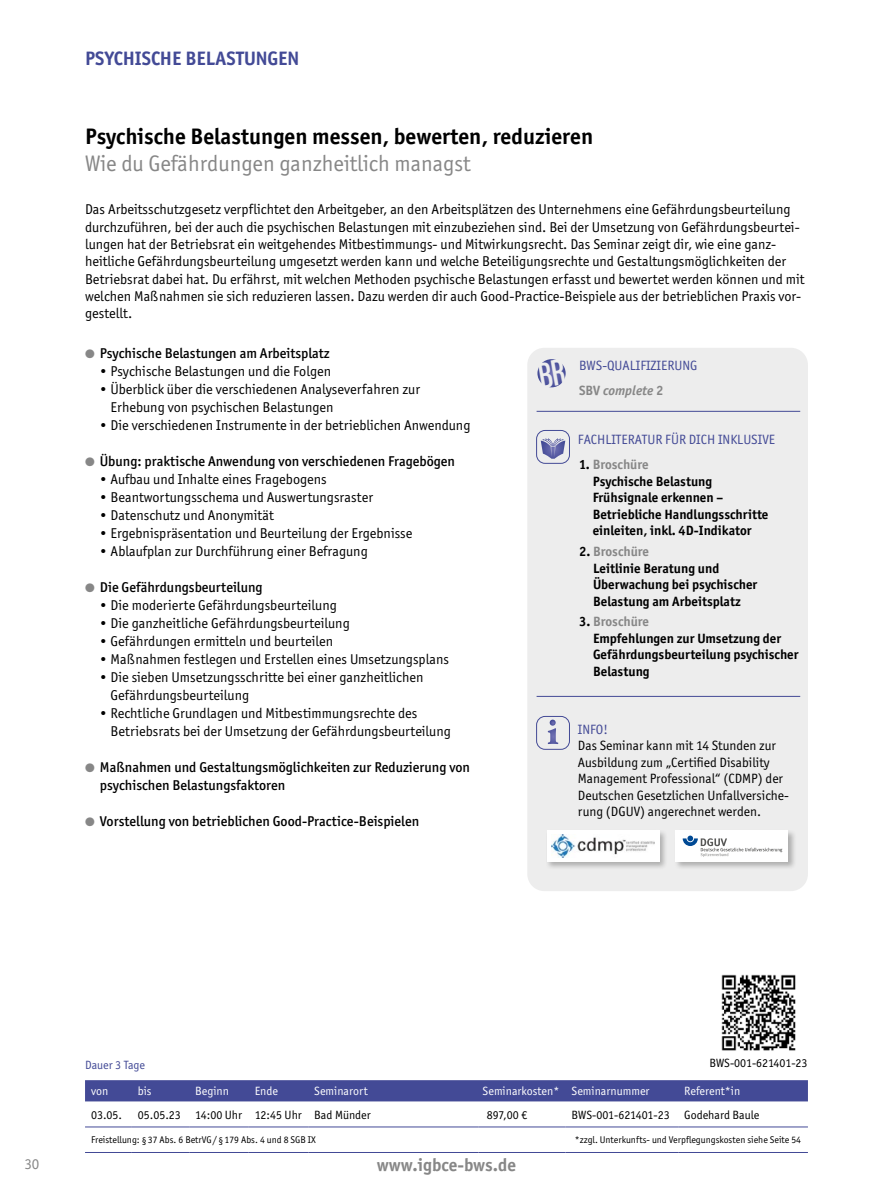
<style>
.page{position:relative;width:893px;height:1191px;background:#fff}
.page>*{position:absolute;margin:0;border:0;box-sizing:border-box;transform-origin:0 0}
.t1{font:700 22.5px "Officina Sans ITC Std";color:#000}
.t2{font:22.5px "Officina Sans ITC Std";color:#878787}
.t3{font:700 19.5px "Officina Sans ITC Std";color:#434a96}
.t4{font:700 18px "Officina Sans ITC Std";color:#878787}
.t5{font:15px "Officina Sans ITC Std";color:#878787}
.t6{font:14.25px/17.2px "Officina Sans ITC Std";color:#000}
.t7{font:500 14.25px/18px "Officina Sans ITC Std";color:#000}
.t8{font:700 13.5px/16.5px "Officina Sans ITC Std";color:#000}
.t9{font:13.5px/16.5px "Officina Sans ITC Std";color:#000}
.t10{font:13.5px/24.8px "Officina Sans ITC Std";color:#434a96}
.t11{font:12px "Officina Sans ITC Std";color:#000}
.t12{font:12px "Officina Sans ITC Std";color:#fff}
.t13{font:12px "Officina Sans ITC Std";color:#434a96}
.t14{font:9.75px "Officina Sans ITC Std";color:#000}
.s1{color:#878787}
.s2{font-weight:700;color:#878787}
.s3{font-weight:700;font-style:italic;color:#878787}
</style>
<div class="page">
<div style="left:85px;top:1080px;width:723px;height:21px;background:#434a96"></div>
<hr style="left:85px;top:1126px;width:47px;height:1px;background:#434a96">
<hr style="left:132px;top:1126px;width:57px;height:1px;background:#434a96">
<hr style="left:189px;top:1126px;width:60px;height:1px;background:#434a96">
<hr style="left:249px;top:1126px;width:59px;height:1px;background:#434a96">
<hr style="left:308px;top:1126px;width:170px;height:1px;background:#434a96">
<hr style="left:478px;top:1126px;width:88px;height:1px;background:#434a96">
<hr style="left:566px;top:1126px;width:112px;height:1px;background:#434a96">
<hr style="left:678px;top:1126px;width:130px;height:1px;background:#434a96">
<hr style="left:85px;top:1152px;width:47px;height:1px;background:#434a96">
<hr style="left:132px;top:1152px;width:57px;height:1px;background:#434a96">
<hr style="left:189px;top:1152px;width:60px;height:1px;background:#434a96">
<hr style="left:249px;top:1152px;width:59px;height:1px;background:#434a96">
<hr style="left:308px;top:1152px;width:170px;height:1px;background:#434a96">
<hr style="left:478px;top:1152px;width:88px;height:1px;background:#434a96">
<hr style="left:566px;top:1152px;width:112px;height:1px;background:#434a96">
<hr style="left:678px;top:1152px;width:130px;height:1px;background:#434a96">
<div style="left:527px;top:348px;width:281px;height:543px;background:#ededed;border-radius:17px"></div>
<hr style="left:537px;top:411px;width:263px;height:1px;background:#434a96">
<div style="left:536px;top:430px;width:34px;height:34px;border:1px solid #434a96;border-radius:9px"></div>
<svg style="left:541px;top:438px;width:24px;height:21px"></svg>
<hr style="left:537px;top:696px;width:263px;height:1px;background:#434a96">
<div style="left:536px;top:716px;width:34px;height:34px;border:1px solid #434a96;border-radius:9px"></div>
<svg style="left:548px;top:719px;width:10px;height:25px"></svg>
<div style="left:546px;top:829px;width:122px;height:41px;background:#1b1b1a;opacity:.3"></div>
<div style="left:547px;top:830px;width:113px;height:31px;background:#fff"></div>
<img style="left:552px;top:834px;width:102px;height:23px">
<div style="left:674px;top:829px;width:122px;height:41px;background:#1b1b1a;opacity:.3"></div>
<div style="left:675px;top:830px;width:113px;height:31px;background:#fff"></div>
<svg style="left:683px;top:835px;width:99px;height:22px"></svg>
<img style="left:721px;top:974px;width:75px;height:77px">
<svg style="left:538px;top:359px;width:28px;height:29px"></svg>
<h2 class="t3" style="left:85px;top:46px;width:216px">PSYCHISCHE BELASTUNGEN</h2>
<h1 class="t1" style="left:85px;top:122px;width:510px">Psychische Belastungen messen, bewerten, reduzieren</h1>
<h1 class="t2" style="left:85px;top:150px;width:387px">Wie du Gefährdungen ganzheitlich managst</h1>
<p class="t6" style="left:85px;top:201px;width:721px">Das Arbeitsschutzgesetz verpflichtet den Arbeitgeber, an den Arbeitsplätzen des Unternehmens eine Gefährdungsbeurteilung durchzuführen, bei der auch die psychischen Belastungen mit einzubeziehen sind. Bei der Umsetzung von Gefährdungsbeurtei&shy;lungen hat der Betriebsrat ein weitgehendes Mitbestimmungs- und Mitwirkungsrecht. Das Seminar zeigt dir, wie eine ganz&shy;heitliche Gefährdungsbeurteilung umgesetzt werden kann und welche Beteiligungsrechte und Gestaltungsmöglichkeiten der Betriebsrat dabei hat. Du erfährst, mit welchen Methoden psychische Belastungen erfasst und bewertet werden können und mit welchen Maßnahmen sie sich reduzieren lassen. Dazu werden dir auch Good-Practice-Beispiele aus der betrieblichen Praxis vor&shy;gestellt.</p>
<p class="t7" style="left:85px;top:344px;width:246px"><span class="s1">●</span> Psychische Belastungen am Arbeitsplatz</p>
<p class="t6" style="left:100px;top:362px;width:233px">• Psychische Belastungen und die Folgen</p>
<p class="t6" style="left:111px;top:380px;width:311px;line-height:18px;text-indent:-11px">• Überblick über die verschiedenen Analyseverfahren zur<br>Erhebung von psychischen Belastungen</p>
<p class="t6" style="left:100px;top:416px;width:372px">• Die verschiedenen Instrumente in der betrieblichen Anwendung</p>
<p class="t7" style="left:85px;top:452px;width:372px"><span class="s1">●</span> Übung: praktische Anwendung von verschiedenen Fragebögen</p>
<p class="t6" style="left:100px;top:470px;width:228px">• Aufbau und Inhalte eines Fragebogens</p>
<p class="t6" style="left:100px;top:488px;width:275px">• Beantwortungsschema und Auswertungsraster</p>
<p class="t6" style="left:100px;top:506px;width:176px">• Datenschutz und Anonymität</p>
<p class="t6" style="left:100px;top:524px;width:314px">• Ergebnispräsentation und Beurteilung der Ergebnisse</p>
<p class="t6" style="left:100px;top:542px;width:269px">• Ablaufplan zur Durchführung einer Befragung</p>
<p class="t7" style="left:85px;top:578px;width:179px"><span class="s1">●</span> Die Gefährdungsbeurteilung</p>
<p class="t6" style="left:100px;top:596px;width:238px">• Die moderierte Gefährdungsbeurteilung</p>
<p class="t6" style="left:100px;top:614px;width:251px">• Die ganzheitliche Gefährdungsbeurteilung</p>
<p class="t6" style="left:100px;top:632px;width:235px">• Gefährdungen ermitteln und beurteilen</p>
<p class="t6" style="left:100px;top:650px;width:351px">• Maßnahmen festlegen und Erstellen eines Umsetzungsplans</p>
<p class="t6" style="left:111px;top:668px;width:314px;line-height:18px;text-indent:-11px">• Die sieben Umsetzungsschritte bei einer ganzheitlichen<br>Gefährdungsbeurteilung</p>
<p class="t6" style="left:111px;top:704px;width:342px;line-height:18px;text-indent:-11px">• Rechtliche Grundlagen und Mitbestimmungsrechte des<br>Betriebsrats bei der Umsetzung der Gefährdungsbeurteilung</p>
<p class="t7" style="left:100px;top:758px;width:372px;text-indent:-15px"><span class="s1">●</span> Maßnahmen und Gestaltungsmöglichkeiten zur Reduzierung von psychischen Belastungsfaktoren</p>
<p class="t7" style="left:85px;top:812px;width:336px"><span class="s1">●</span> Vorstellung von betrieblichen Good-Practice-Beispielen</p>
<p class="t10" style="left:579px;top:353px;width:120px">BWS-QUALIFIZIERUNG<br><span class="s2">SBV</span> <span class="s3">complete</span> <span class="s2">2</span></p>
<p class="t10" style="left:578px;top:427px;width:199px">FACHLITERATUR FÜR DICH INKLUSIVE</p>
<p class="t8" style="left:593px;top:456px;width:177px;text-indent:-14px">1. <span class="s1">Broschüre<br></span>Psychische Belastung<br>Frühsignale erkennen –<br>Betriebliche Handlungsschritte einleiten, inkl. 4D-Indikator</p>
<p class="t8" style="left:593px;top:543px;width:166px;text-indent:-14px">2. <span class="s1">Broschüre<br></span>Leitlinie Beratung und<br>Überwachung bei psychischer<br>Belastung am Arbeitsplatz</p>
<p class="t8" style="left:593px;top:613px;width:207px;text-indent:-14px">3. <span class="s1">Broschüre<br></span>Empfehlungen zur Umsetzung der<br>Gefährdungsbeurteilung psychischer<br>Belastung</p>
<p class="t10" style="left:578px;top:717px;width:31px">INFO!</p>
<p class="t9" style="left:578px;top:737px;width:212px">Das Seminar kann mit 14 Stunden zur Ausbildung zum „Certified Disability Management Professional“ (CDMP) der Deutschen Gesetzlichen Unfallversiche&shy;rung (DGUV) angerechnet werden.</p>
<p class="t5" style="left:24px;top:1155px;width:16px">30</p>
<p class="t11" style="left:709px;top:1055px;width:100px">BWS-001-621401-23</p>
<p class="t13" style="left:85px;top:1058px;width:62px">Dauer 3 Tage</p>
<p class="t12" style="left:91px;top:1083px;width:19px">von</p>
<p class="t12" style="left:138px;top:1083px;width:15px">bis</p>
<p class="t12" style="left:195px;top:1083px;width:35px">Beginn</p>
<p class="t12" style="left:255px;top:1083px;width:25px">Ende</p>
<p class="t12" style="left:314px;top:1083px;width:55px">Seminarort</p>
<p class="t12" style="left:483px;top:1083px;width:168px">Seminarkosten* Seminarnummer</p>
<p class="t12" style="left:684px;top:1083px;width:58px">Referent*in</p>
<p class="t11" style="left:91px;top:1107px;width:33px">03.05.</p>
<p class="t11" style="left:138px;top:1107px;width:234px">05.05.23 14:00 Uhr 12:45 Uhr Bad Münder</p>
<p class="t11" style="left:487px;top:1107px;width:42px">897,00 €</p>
<p class="t11" style="left:572px;top:1107px;width:189px">BWS-001-621401-23 Godehard Baule</p>
<p class="t14" style="left:91px;top:1134px;width:226px">Freistellung: § 37 Abs. 6 BetrVG/ § 179 Abs. 4 und 8 SGB IX</p>
<p class="t14" style="left:575px;top:1134px;width:228px">*zzgl. Unterkunfts- und Verpflegungskosten siehe Seite 54</p>
<p class="t4" style="left:377px;top:1153px;width:141px">www.igbce-bws.de</p>
</div>
